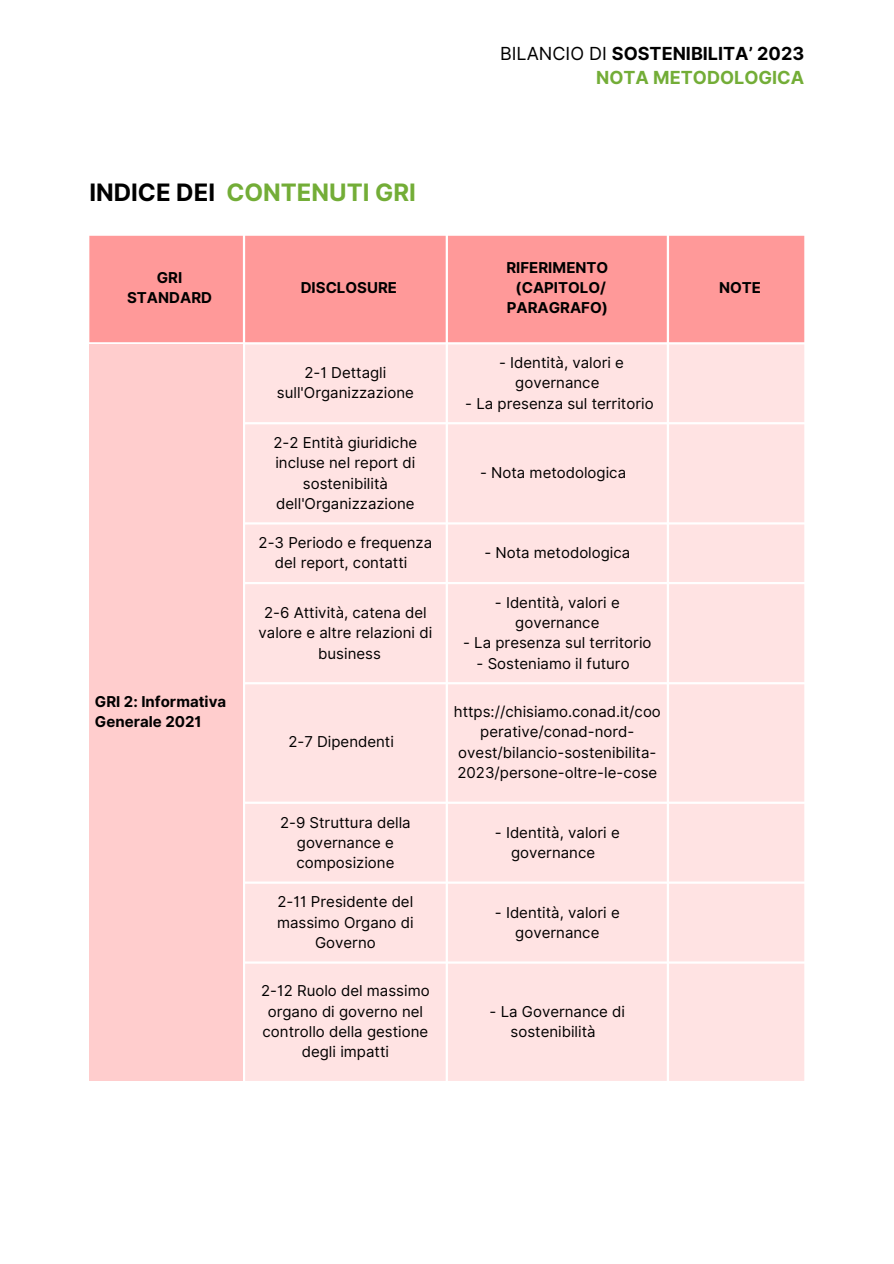
<style>
.page{position:relative;width:894px;height:1264px;background:#fff}
.page>*{position:absolute;margin:0;border:0;box-sizing:border-box;transform-origin:0 0}
.t1{font:700 24px "Inter";color:#73ad37}
.t2{font:700 18px "Inter";color:#000}
.t3{font:700 18px "Inter";color:#73ad37}
.t4{font:15px/20.2px "Inter";color:#000;text-align:center}
.t5{font:700 15px/20.2px "Inter";color:#000}
.s1{color:#000}
.s2{font-weight:400}
</style>
<div class="page">
<div style="left:89px;top:236px;width:715px;height:106px;background:#f99"></div>
<div style="left:89px;top:344px;width:154px;height:736px;background:#ffcdcd"></div>
<div style="left:245px;top:344px;width:559px;height:736px;background:#ffe3e3"></div>
<p class="t1" style="left:89px;top:178px;width:328px"><span class="s1">INDICE DEI</span> CONTENUTI GRI</p>
<p class="t5" style="left:157px;top:267px;width:27px">GRI</p>
<p class="t5" style="left:127px;top:288px;width:86px">STANDARD</p>
<p class="t5" style="left:300px;top:277px;width:98px">DISCLOSURE</p>
<p class="t2" style="left:500px;top:42px;width:305px"><span class="s2">BILANCIO DI</span> SOSTENIBILITA’ 2023</p>
<p class="t3" style="left:596px;top:67px;width:209px">NOTA METODOLOGICA</p>
<p class="t5" style="left:506px;top:257px;width:103px">RIFERIMENTO</p>
<p class="t5" style="left:515px;top:277px;width:92px">(CAPITOLO/</p>
<p class="t5" style="left:506px;top:298px;width:103px">PARAGRAFO)</p>
<p class="t5" style="left:719px;top:277px;width:43px">NOTE</p>
<p class="t4" style="left:277px;top:362px;width:138px">2-1 Dettagli sull'Organizzazione</p>
<p class="t4" style="left:499px;top:352px;width:126px">- Identità, valori e governance</p>
<p class="t4" style="left:465px;top:393px;width:190px">- La presenza sul territorio</p>
<p class="t4" style="left:273px;top:432px;width:145px">2-2 Entità giuridiche incluse nel report di sostenibilità dell'Organizzazione</p>
<p class="t4" style="left:480px;top:463px;width:147px">- Nota metodologica</p>
<p class="t5" style="left:95px;top:691px;width:133px">GRI 2: Informativa<br>Generale 2021</p>
<p class="t4" style="left:258px;top:532px;width:175px">2-3 Periodo e frequenza del report, contatti</p>
<p class="t4" style="left:484px;top:542px;width:147px">- Nota metodologica</p>
<p class="t4" style="left:258px;top:602px;width:175px">2-6 Attività, catena del valore e altre relazioni di</p>
<p class="t4" style="left:318px;top:643px;width:64px">business</p>
<p class="t4" style="left:494px;top:592px;width:126px">- Identità, valori e governance</p>
<p class="t4" style="left:463px;top:632px;width:190px">- La presenza sul territorio</p>
<p class="t4" style="left:476px;top:653px;width:154px">- Sosteniamo il futuro</p>
<p class="t4" style="left:288px;top:731px;width:107px">2-7 Dipendenti</p>
<p class="t4" style="left:453px;top:701px;width:208px">https://chisiamo.conad.it/coo perative/conad-nord&shy;ovest/bilancio-sostenibilita-<br>2023/persone-oltre-le-cose</p>
<p class="t4" style="left:280px;top:812px;width:132px">2-9 Struttura della governance e composizione</p>
<p class="t4" style="left:494px;top:822px;width:126px">- Identità, valori e governance</p>
<p class="t4" style="left:277px;top:891px;width:138px">2-11 Presidente del massimo Organo di<br>Governo</p>
<p class="t4" style="left:494px;top:902px;width:126px">- Identità, valori e governance</p>
<p class="t4" style="left:261px;top:980px;width:170px">2-12 Ruolo del massimo organo di governo nel controllo della gestione degli impatti</p>
<p class="t4" style="left:489px;top:1001px;width:137px">- La Governance di sostenibilità</p>
</div>
